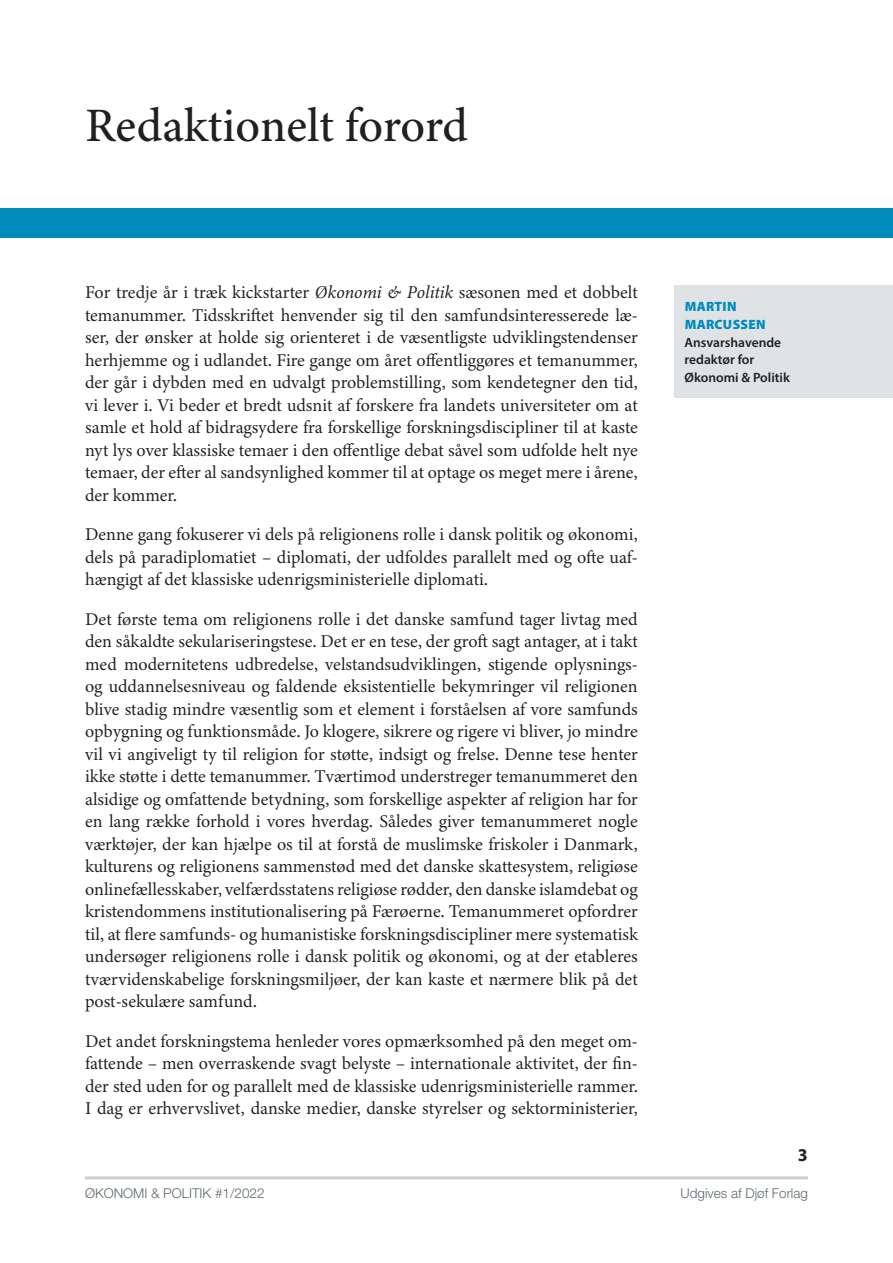
<style>
.page{position:relative;width:893px;height:1263px;background:#fff}
.page>*{position:absolute;margin:0;border:0;box-sizing:border-box;transform-origin:0 0}
.t1{font:500 48px "Minion 3";color:#231f20}
.t2{font:18px/22.5px "Minion 3";color:#231f20;text-align:justify}
.t3{font:700 18px "Myriad Pro";color:#231f20}
.t4{font:300 13.5px "Helvetica Neue LT Std";color:#5e696f}
.t5{font:600 13.5px/18px "Myriad Pro";color:#231f20}
.t6{font:900 13.5px/18px "Myriad Pro";letter-spacing:.02em;color:#008bbd}
.s1{font-style:italic}
</style>
<div class="page">
<div style="left:675px;top:285px;width:218px;height:113px;background:#dfe3e6"></div>
<hr style="left:85px;top:1176px;width:723px;height:3px;background:#c9cfd4">
<div style="left:0;top:208px;width:893px;height:30px;background:#008bbd"></div>
<h1 class="t1" style="left:85px;top:92px;width:385px">Redaktionelt forord</h1>
<p class="t2" style="left:85px;top:281px;width:554px">For tredje år i træk kickstarter <span class="s1">Økonomi &amp; Politik</span> sæsonen med et dobbelt temanummer. Tidsskriftet henvender sig til den samfundsinteresserede læ&shy;ser, der ønsker at holde sig orienteret i de væsentligste udviklingstendenser herhjemme og i udlandet. Fire gange om året offentliggøres et temanummer, der går i dybden med en udvalgt problemstilling, som kendetegner den tid, vi lever i. Vi beder et bredt udsnit af forskere fra landets universiteter om at samle et hold af bidragsydere fra forskellige forskningsdiscipliner til at kaste nyt lys over klassiske temaer i den offentlige debat såvel som udfolde helt nye temaer, der efter al sandsynlighed kommer til at optage os meget mere i årene, der kommer.</p>
<p class="t2" style="left:85px;top:523px;width:554px">Denne gang fokuserer vi dels på religionens rolle i dansk politik og økonomi, dels på paradiplomatiet – diplomati, der udfoldes parallelt med og ofte uaf&shy;hængigt af det klassiske udenrigsministerielle diplomati.</p>
<p class="t2" style="left:85px;top:607px;width:554px">Det første tema om religionens rolle i det danske samfund tager livtag med den såkaldte sekulariseringstese. Det er en tese, der groft sagt antager, at i takt med modernitetens udbredelse, velstandsudviklingen, stigende oplysnings&shy;og uddannelsesniveau og faldende eksistentielle bekymringer vil religionen blive stadig mindre væsentlig som et element i forståelsen af vore samfunds opbygning og funktionsmåde. Jo klogere, sikrere og rigere vi bliver, jo mindre vil vi angiveligt ty til religion for støtte, indsigt og frelse. Denne tese henter ikke støtte i dette temanummer. Tværtimod understreger temanummeret den alsidige og omfattende betydning, som forskellige aspekter af religion har for en lang række forhold i vores hverdag. Således giver temanummeret nogle værktøjer, der kan hjælpe os til at forstå de muslimske friskoler i Danmark, kulturens og religionens sammenstød med det danske skattesystem, religiøse onlinefællesskaber, velfærdsstatens religiøse rødder, den danske islamdebat og kristendommens institutionalisering på Færøerne. Temanummeret opfordrer til, at flere samfunds- og humanistiske forskningsdiscipliner mere systematisk undersøger religionens rolle i dansk politik og økonomi, og at der etableres tværvidenskabelige forskningsmiljøer, der kan kaste et nærmere blik på det post-sekulære samfund.</p>
<p class="t2" style="left:85px;top:1029px;width:554px">Det andet forskningstema henleder vores opmærksomhed på den meget om&shy;fattende – men overraskende svagt belyste – internationale aktivitet, der fin&shy;der sted uden for og parallelt med de klassiske udenrigsministerielle rammer.<br>I dag er erhvervslivet, danske medier, danske styrelser og sektorministerier,</p>
<p class="t6" style="left:685px;top:296px;width:82px">MARTIN<br>MARCUSSEN</p>
<p class="t5" style="left:685px;top:333px;width:107px">Ansvarshavende redaktør for<br>Økonomi &amp; Politik</p>
<p class="t3" style="left:798px;top:1143px;width:11px">3</p>
<p class="t4" style="left:85px;top:1185px;width:181px">ØKONOMI &amp; POLITIK #1/2022</p>
<p class="t4" style="left:681px;top:1185px;width:129px">Udgives af Djøf Forlag</p>
</div>
